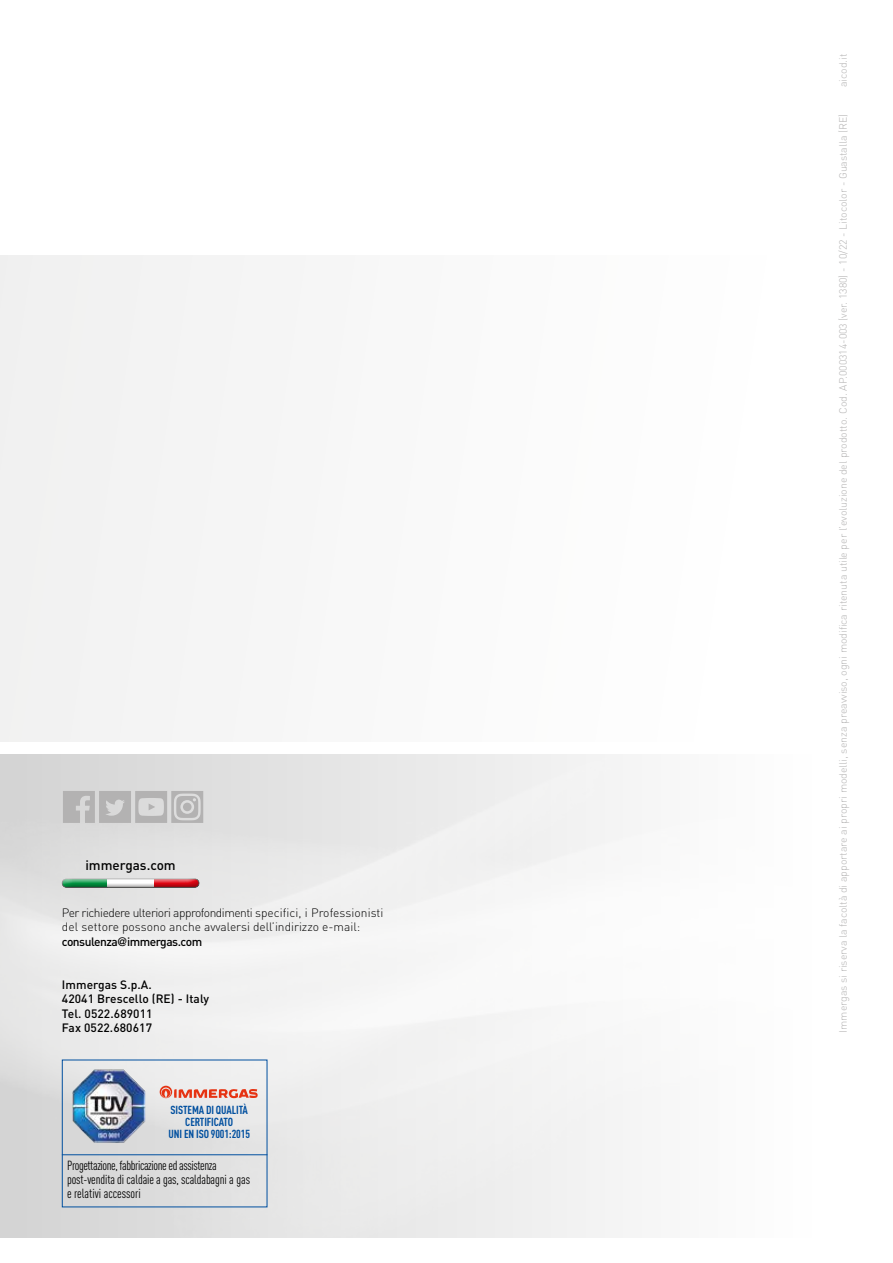
<style>
.page{position:relative;width:893px;height:1263px;background:#fff}
.page>*{position:absolute;margin:0;border:0;box-sizing:border-box;transform-origin:0 0}
.t1{font:500 13.5px "DIN";color:#000}
.t2{font:13.05px/14px "DIN Cond";letter-spacing:-.01em;color:#000}
.t3{font:300 12px/14.4px "DIN";color:#000}
.t4{font:500 12px/14.4px "DIN";letter-spacing:.005em;color:#000}
.t5{font:700 11.55px/12px "DIN Cond";letter-spacing:-.01em;color:#004f9f;text-align:center}
.t6{font:300 10.5px "DIN";color:#b3b2b2}
.s1{font-weight:500}
.s2{font-family:"Helvetica Neue LT Std";font-weight:500}
</style>
<div class="page">
<img style="left:0;top:754px;width:623px;height:483px">
<div style="left:0;top:255px;width:893px;height:486px;background:#f9f9f9"></div>
<div style="left:59px;top:877px;width:141px;height:9px;background:#e2e2e2"></div>
<svg style="left:59px;top:878px;width:141px;height:11px;background:#a5988c"></svg>
<hr style="left:62px;top:1154px;width:205px;height:1px;background:#004f9f">
<svg style="left:160px;top:1086px;width:98px;height:12px"></svg>
<img style="left:72px;top:1070px;width:73px;height:73px">
<svg style="left:63px;top:791px;width:140px;height:32px;background:#c0bfbf"></svg>
<p class="t1" style="left:85px;top:856px;width:92px">immergas.com</p>
<p class="t3" style="left:62px;top:905px;width:323px">Per richiedere ulteriori approfondimenti specifici, i Professionisti del settore possono anche avvalersi dell’indirizzo e-mail: <span class="s1">consulenza</span><span class="s2">@</span><span class="s1">immergas.com</span></p>
<p class="t4" style="left:62px;top:977px;width:149px">Immergas S.p.A.<br>42041 Brescello (RE) - Italy<br>Tel. 0522.689011<br>Fax 0522.680617</p>
<p class="t5" style="left:169px;top:1104px;width:83px">SISTEMA DI QUALITÀ<br>CERTIFICATO<br>UNI EN ISO 9001:2015</p>
<p class="t2" style="left:67px;top:1158px;width:185px">Progettazione, fabbricazione ed assistenza post-vendita di caldaie a gas, scaldabagni a gas e relativi accessori</p>
<p class="t6" style="left:836px;top:87px;width:35px;rotate:-90deg">aicod.it</p>
<p class="t6" style="left:836px;top:1033px;width:920px;rotate:-90deg">Immergas si riserva la facoltà di apportare ai propri modelli, senza preavviso, ogni modifica ritenuta utile per l’evoluzione del prodotto. Cod. AP.000314-003 (ver. 1380) - 10/22 - Litocolor - Guastalla (RE)</p>
</div>
